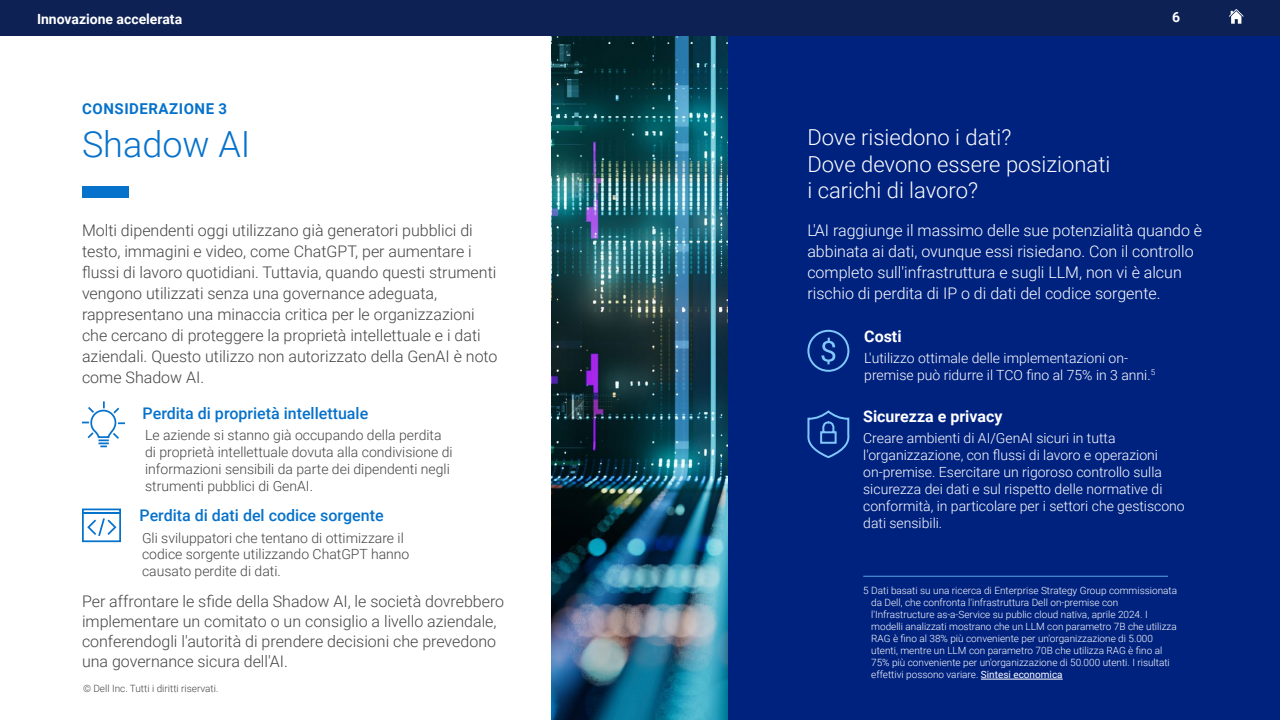
<style>
.page{position:relative;width:1280px;height:720px;background:#fff}
.page>*{position:absolute;margin:0;border:0;box-sizing:border-box;transform-origin:0 0}
.t1{font:300 36px "Roboto";color:#0672cb}
.t2{font:300 22px/26.4px "Roboto";color:#fff}
.t3{font:300 16px/21px "Roboto";color:#444}
.t4{font:300 16px/21px "Roboto";color:#fff}
.t5{font:500 16px "Roboto";color:#0672cb}
.t6{font:700 16px "Roboto";color:#fff}
.t7{font:700 15px "Roboto";letter-spacing:.035em;color:#0672cb}
.t8{font:300 14px/17px "Roboto";color:#fff}
.t9{font:300 14px/17px "Roboto";color:#444}
.t10{font:700 14px "Roboto";color:#fff}
.t11{font:300 10px/12px "Roboto";color:#fff}
.t12{font:300 10px "Roboto";color:#444}
.s1{font-weight:400}
</style>
<div class="page">
<div style="left:0;top:0;width:1280px;height:36px;background:#0d2155"></div>
<svg style="left:1229px;top:9px;width:15px;height:15px"></svg>
<img style="left:552px;top:36px;width:176px;height:684px">
<div style="left:82px;top:186px;width:46px;height:12px;background:#0672cb"></div>
<svg style="left:82px;top:508px;width:39px;height:35px"></svg>
<svg style="left:82px;top:401px;width:43px;height:47px"></svg>
<div style="left:728px;top:36px;width:552px;height:684px;background:#00227f"></div>
<svg style="left:807px;top:410px;width:43px;height:48px"></svg>
<svg style="left:821px;top:338px;width:14px;height:26px"></svg>
<div style="left:807px;top:330px;width:42px;height:42px;border:2px solid #80c7fb;border-radius:50%"></div>
<hr style="left:981px;top:679px;width:82px;height:1px;background:#fff">
<hr style="left:863px;top:576px;width:305px;height:1px;background:#58a5e6">
<p class="t10" style="left:37px;top:9px;width:147px">Innovazione accelerata</p>
<p class="t10" style="left:1172px;top:7px;width:10px">6</p>
<p class="t7" style="left:82px;top:98px;width:146px">CONSIDERAZIONE 3</p>
<h1 class="t1" style="left:82px;top:119px;width:170px">Shadow AI</h1>
<p class="t3" style="left:82px;top:219px;width:417px">Molti dipendenti oggi utilizzano già generatori pubblici di testo, immagini e video, come ChatGPT, per aumentare i flussi di lavoro quotidiani. Tuttavia, quando questi strumenti vengono utilizzati senza una governance adeguata, rappresentano una minaccia critica per le organizzazioni che cercano di proteggere la proprietà intellettuale e i dati aziendali. Questo utilizzo non autorizzato della GenAI è noto come Shadow AI.</p>
<p class="t5" style="left:143px;top:402px;width:227px">Perdita di proprietà intellettuale</p>
<p class="t9" style="left:145px;top:426px;width:309px">Le aziende si stanno già occupando della perdita di proprietà intellettuale dovuta alla condivisione di informazioni sensibili da parte dei dipendenti negli strumenti pubblici di GenAI.</p>
<p class="t5" style="left:140px;top:505px;width:246px">Perdita di dati del codice sorgente</p>
<p class="t9" style="left:142px;top:529px;width:269px">Gli sviluppatori che tentano di ottimizzare il codice sorgente utilizzando ChatGPT hanno causato perdite di dati.</p>
<p class="t3" style="left:82px;top:590px;width:424px;line-height:20px">Per affrontare le sfide della Shadow AI, le società dovrebbero implementare un comitato o un consiglio a livello aziendale, conferendogli l'autorità di prendere decisioni che prevedono una governance sicura dell'AI.</p>
<p class="t12" style="left:83px;top:681px;width:137px">© Dell Inc. Tutti i diritti riservati.</p>
<h2 class="t2" style="left:807px;top:124px;width:304px">Dove risiedono i dati?<br>Dove devono essere posizionati i carichi di lavoro?</h2>
<p class="t4" style="left:807px;top:219px;width:396px">L'AI raggiunge il massimo delle sue potenzialità quando è abbinata ai dati, ovunque essi risiedano. Con il controllo completo sull'infrastruttura e sugli LLM, non vi è alcun rischio di perdita di IP o di dati del codice sorgente.</p>
<p class="t6" style="left:864px;top:325px;width:39px">Costi</p>
<p class="t8" style="left:864px;top:349px;width:293px">L'utilizzo ottimale delle implementazioni on&shy;premise può ridurre il TCO fino al 75% in 3 anni.<sup>5</sup></p>
<p class="t6" style="left:863px;top:405px;width:141px">Sicurezza e privacy</p>
<p class="t8" style="left:863px;top:429px;width:323px">Creare ambienti di AI/GenAI sicuri in tutta l'organizzazione, con flussi di lavoro e operazioni on-premise. Esercitare un rigoroso controllo sulla sicurezza dei dati e sul rispetto delle normative di conformità, in particolare per i settori che gestiscono dati sensibili.</p>
<p class="t11" style="left:871px;top:584px;width:307px;text-indent:-8px">5 Dati basati su una ricerca di Enterprise Strategy Group commissionata da Dell, che confronta l'infrastruttura Dell on-premise con l'Infrastructure as-a-Service su public cloud nativa, aprile 2024. I modelli analizzati mostrano che un LLM con parametro 7B che utilizza RAG è fino al 38% più conveniente per un'organizzazione di 5.000 utenti, mentre un LLM con parametro 70B che utilizza RAG è fino al 75% più conveniente per un'organizzazione di 50.000 utenti. I risultati effettivi possono variare. <span class="s1">Sintesi economica</span></p>
</div>
